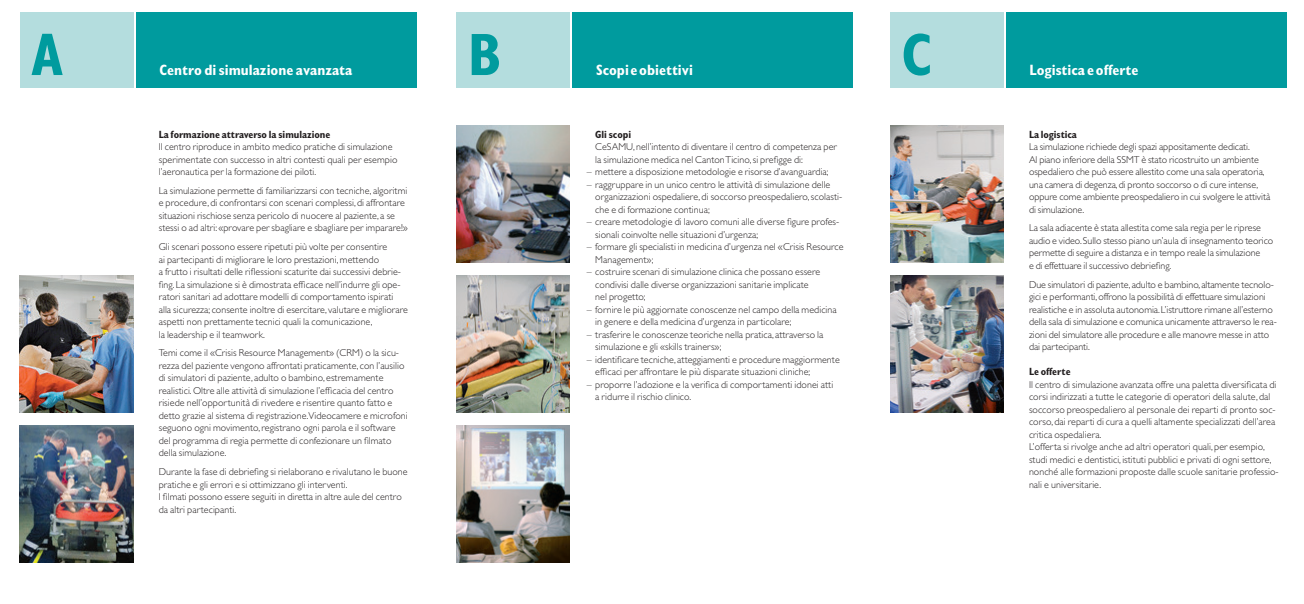
<style>
.page{position:relative;width:1304px;height:604px;background:#fff}
.page>*{position:absolute;margin:0;border:0;box-sizing:border-box;transform-origin:0 0}
.t1{font:700 condensed 60px "Gill Sans";color:#009b9e}
.titolo{font:700 condensed 15px "Gill Sans";color:#fff}
.titolo_nero{font:700 condensed 10.5px "Gill Sans";letter-spacing:-.005em;color:#231f20}
.testo{font:300 10px/12.5px "Gill Alt One";letter-spacing:.005em;color:#231f20}
.testo_puntinato{font:300 10px/12.5px "Gill Alt One";letter-spacing:-.005em;color:#231f20}
</style>
<div class="page">
<div style="left:456px;top:13px;width:114px;height:75px;background:#b4ddde"></div>
<div style="left:573px;top:13px;width:280px;height:75px;background:#009b9e"></div>
<img style="left:456px;top:425px;width:114px;height:138px">
<img style="left:456px;top:275px;width:114px;height:138px">
<img style="left:456px;top:125px;width:114px;height:138px">
<div style="left:890px;top:13px;width:113px;height:75px;background:#b4ddde"></div>
<div style="left:1006px;top:13px;width:281px;height:75px;background:#009b9e"></div>
<img style="left:890px;top:125px;width:113px;height:138px">
<img style="left:890px;top:275px;width:113px;height:138px">
<img style="left:20px;top:425px;width:113px;height:138px">
<img style="left:20px;top:275px;width:113px;height:138px">
<div style="left:20px;top:13px;width:113px;height:75px;background:#b4ddde"></div>
<div style="left:136px;top:13px;width:281px;height:75px;background:#009b9e"></div>
<p class="t1" style="left:31px;top:19px;width:33px">A</p>
<p class="titolo" style="left:159px;top:61px;width:195px">Centro di simulazione avanzata</p>
<p class="titolo_nero" style="left:159px;top:128px;width:173px">La formazione attraverso la simulazione</p>
<p class="testo" style="left:159px;top:140px;width:240px">Il centro riproduce in ambito medico pratiche di simulazione sperimentate con successo in altri contesti quali per esempio</p>
<p class="testo" style="left:159px;top:165px;width:159px">l’aeronautica per la formazione dei piloti.</p>
<p class="testo" style="left:159px;top:184px;width:251px">La simulazione permette di familiarizzarsi con tecniche, algoritmi e procedure, di confrontarsi con scenari complessi, di affrontare situazioni rischiose senza pericolo di nuocere al paziente, a se stessi o ad altri: «provare per sbagliare e sbagliare per imparare!»</p>
<p class="testo" style="left:159px;top:240px;width:230px">Gli scenari possono essere ripetuti più volte per consentire</p>
<p class="testo" style="left:159px;top:253px;width:222px">ai partecipanti di migliorare le loro prestazioni, mettendo</p>
<p class="testo" style="left:159px;top:265px;width:244px;text-align:justify">a frutto i risultati delle riflessioni scaturite dai successivi debrie&shy;fing. La simulazione si è dimostrata efficace nell’indurre gli ope&shy;ratori sanitari ad adottare modelli di comportamento ispirati</p>
<p class="testo" style="left:159px;top:303px;width:251px">alla sicurezza; consente inoltre di esercitare, valutare e migliorare aspetti non prettamente tecnici quali la comunicazione,</p>
<p class="testo" style="left:159px;top:328px;width:108px">la leadership e il teamwork.</p>
<p class="testo" style="left:159px;top:347px;width:247px">Temi come il «Crisis Resource Management» (CRM) o la sicu&shy;rezza del paziente vengono affrontati praticamente, con l’ausilio di simulatori di paziente, adulto o bambino, estremamente</p>
<p class="testo" style="left:159px;top:384px;width:250px">realistici. Oltre alle attività di simulazione l’efficacia del centro risiede nell’opportunità di rivedere e risentire quanto fatto e detto grazie al sistema di registrazione.Videocamere e microfoni seguono ogni movimento, registrano ogni parola e il software del programma di regia permette di confezionare un filmato della simulazione.</p>
<p class="testo" style="left:159px;top:465px;width:250px">Durante la fase di debriefing si rielaborano e rivalutano le buone pratiche e gli errori e si ottimizzano gli interventi.</p>
<p class="testo" style="left:159px;top:490px;width:245px">I filmati possono essere seguiti in diretta in altre aule del centro da altri partecipanti.</p>
<p class="t1" style="left:468px;top:19px;width:35px">B</p>
<p class="titolo" style="left:596px;top:61px;width:98px">Scopi e obiettivi</p>
<p class="titolo_nero" style="left:595px;top:128px;width:37px">Gli scopi</p>
<p class="testo" style="left:595px;top:140px;width:243px">CeSAMU, nell’intento di diventare il centro di competenza per</p>
<p class="testo" style="left:595px;top:153px;width:209px">la simulazione medica nel Canton Ticino, si prefigge di:</p>
<p class="testo" style="left:587px;top:165px;width:243px">– mettere a disposizione metodologie e risorse d’avanguardia;</p>
<p class="testo" style="left:595px;top:178px;width:248px;text-indent:-9px">– raggruppare in un unico centro le attività di simulazione delle organizzazioni ospedaliere, di soccorso preospedaliero, scolasti&shy;che e di formazione continua;</p>
<p class="testo" style="left:595px;top:215px;width:245px;text-indent:-9px">– creare metodologie di lavoro comuni alle diverse figure profes&shy;sionali coinvolte nelle situazioni d’urgenza;</p>
<p class="testo" style="left:595px;top:240px;width:250px;text-indent:-9px">– formare gli specialisti in medicina d’urgenza nel «Crisis Resource<br>Management»;</p>
<p class="testo" style="left:587px;top:265px;width:235px">– costruire scenari di simulazione clinica che possano essere</p>
<p class="testo" style="left:595px;top:278px;width:215px">condivisi dalle diverse organizzazioni sanitarie implicate</p>
<p class="testo" style="left:595px;top:290px;width:52px">nel progetto;</p>
<p class="testo" style="left:595px;top:303px;width:243px;text-indent:-9px">– fornire le più aggiornate conoscenze nel campo della medicina in genere e della medicina d’urgenza in particolare;</p>
<p class="testo" style="left:595px;top:328px;width:230px;text-indent:-9px">– trasferire le conoscenze teoriche nella pratica, attraverso la simulazione e gli «skills trainers»;</p>
<p class="testo" style="left:595px;top:353px;width:246px;text-indent:-9px">– identificare tecniche, atteggiamenti e procedure maggiormente efficaci per affrontare le più disparate situazioni cliniche;</p>
<p class="testo" style="left:587px;top:378px;width:248px">– proporre l’adozione e la verifica di comportamenti idonei atti</p>
<p class="testo" style="left:595px;top:390px;width:97px">a ridurre il rischio clinico.</p>
<p class="t1" style="left:901px;top:19px;width:33px">C</p>
<p class="titolo" style="left:1030px;top:61px;width:110px">Logistica e offerte</p>
<p class="titolo_nero" style="left:1029px;top:128px;width:49px">La logistica</p>
<p class="testo_puntinato" style="left:1029px;top:140px;width:222px">La simulazione richiede degli spazi appositamente dedicati.</p>
<p class="testo_puntinato" style="left:1029px;top:153px;width:243px">Al piano inferiore della SSMT è stato ricostruito un ambiente ospedaliero che può essere allestito come una sala operatoria, una camera di degenza, di pronto soccorso o di cure intense, oppure come ambiente preospedaliero in cui svolgere le attività di simulazione.</p>
<p class="testo_puntinato" style="left:1029px;top:222px;width:246px">La sala adiacente è stata allestita come sala regia per le riprese audio e video. Sullo stesso piano un’aula di insegnamento teorico permette di seguire a distanza e in tempo reale la simulazione</p>
<p class="testo_puntinato" style="left:1029px;top:259px;width:144px">e di effettuare il successivo debriefing.</p>
<p class="testo_puntinato" style="left:1029px;top:278px;width:249px">Due simulatori di paziente, adulto e bambino, altamente tecnolo&shy;gici e performanti, offrono la possibilità di effettuare simulazioni realistiche e in assoluta autonomia. L’istruttore rimane all’esterno della sala di simulazione e comunica unicamente attraverso le rea&shy;zioni del simulatore alle procedure e alle manovre messe in atto dai partecipanti.</p>
<p class="titolo_nero" style="left:1029px;top:365px;width:43px">Le offerte</p>
<p class="testo" style="left:1029px;top:378px;width:249px">Il centro di simulazione avanzata offre una paletta diversificata di corsi indirizzati a tutte le categorie di operatori della salute, dal soccorso preospedaliero al personale dei reparti di pronto soc&shy;corso, dai reparti di cura a quelli altamente specializzati dell’area critica ospedaliera.</p>
<p class="testo" style="left:1029px;top:440px;width:251px">L’offerta si rivolge anche ad altri operatori quali, per esempio, studi medici e dentistici, istituti pubblici e privati di ogni settore, nonché alle formazioni proposte dalle scuole sanitarie professio&shy;nali e universitarie.</p>
</div>
